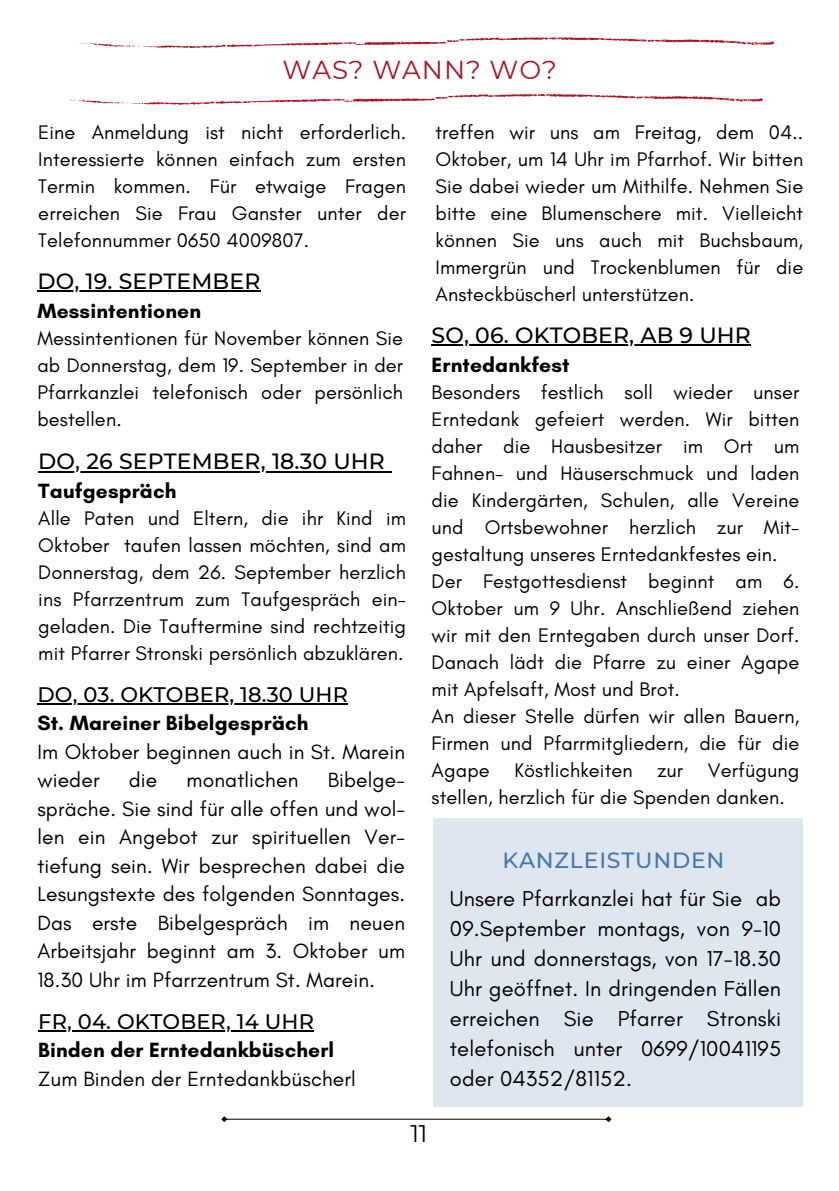
<style>
.page{position:relative;width:839px;height:1191px;background:#fff}
.page>*{position:absolute;margin:0;border:0;box-sizing:border-box;transform-origin:0 0}
.t1{font:26px "Montserrat";letter-spacing:.035em;color:#a71828}
.t2{font:24px "Montserrat";color:#000}
.t3{font:22px/30px "Glacial Indifference";letter-spacing:.005em;color:#000;text-align:justify}
.t4{font:500 22px "Montserrat";letter-spacing:.005em;color:#000}
.t5{font:500 22px "Montserrat";letter-spacing:.035em;color:#4578ab}
.t6{font:21px/28.4px "Glacial Indifference";letter-spacing:.005em;color:#000}
.t7{font:700 21px "Glacial Indifference";letter-spacing:.005em;color:#000}
.t8{font:500 21px "Montserrat";letter-spacing:.005em;color:#000}
.t9{font:20px/27px "Glacial Indifference";letter-spacing:.005em;color:#000;text-align:justify}
</style>
<div class="page">
<svg style="left:221px;top:1116px;width:390px;height:6px"></svg>
<svg style="left:70px;top:94px;width:692px;height:11px"></svg>
<svg style="left:82px;top:37px;width:691px;height:11px"></svg>
<div style="left:433px;top:818px;width:370px;height:289px;background:#dee7f0"></div>
<hr style="left:431px;top:345px;width:320px;height:1px;background:#000">
<hr style="left:38px;top:1030px;width:276px;height:2px;background:#000">
<hr style="left:37px;top:703px;width:311px;height:2px;background:#000">
<hr style="left:38px;top:471px;width:347px;height:1px;background:#000">
<hr style="left:37px;top:291px;width:223px;height:1px;background:#000">
<h1 class="t1" style="left:282px;top:53px;width:276px">WAS? WANN? WO?</h1>
<h2 class="t9" style="left:38px;top:118px;width:369px">Eine Anmeldung ist nicht erforderlich.<br>Interessierte können einfach zum ersten Termin kommen. Für etwaige Fragen erreichen Sie Frau Ganster unter der Telefonnummer 0650 4009807.</h2>
<p class="t4" style="left:37px;top:268px;width:224px">DO, 19. SEPTEMBER</p>
<p class="t7" style="left:37px;top:298px;width:165px">Messintentionen</p>
<p class="t9" style="left:37px;top:324px;width:367px">Messintentionen für November können Sie ab Donnerstag, dem 19. September in der Pfarrkanzlei telefonisch oder persönlich bestellen.</p>
<p class="t4" style="left:38px;top:448px;width:348px">DO, 26 SEPTEMBER, 18.30 UHR</p>
<p class="t7" style="left:38px;top:478px;width:140px">Taufgespräch</p>
<p class="t9" style="left:38px;top:504px;width:369px">Alle Paten und Eltern, die ihr Kind im Oktober taufen lassen möchten, sind am Donnerstag, dem 26. September herzlich ins Pfarrzentrum zum Taufgespräch ein&shy;geladen. Die Tauftermine sind rechtzeitig mit Pfarrer Stronski persönlich abzuklären.</p>
<p class="t8" style="left:37px;top:681px;width:312px">DO, 03. OKTOBER, 18.30 UHR</p>
<p class="t7" style="left:37px;top:710px;width:272px">St. Mareiner Bibelgespräch</p>
<p class="t6" style="left:37px;top:737px;width:369px">Im Oktober beginnen auch in St. Marein wieder</p>
<p class="t6" style="left:37px;top:766px;width:369px;text-align:justify;text-indent:290px">Bibelge&shy;spräche. Sie sind für alle offen und wol&shy;len ein Angebot zur spirituellen Ver&shy;tiefung sein. Wir besprechen dabei die Lesungstexte des folgenden Sonntages.<br>Das erste Bibelgespräch im neuen Arbeitsjahr beginnt am 3. Oktober um 18.30 Uhr im Pfarrzentrum St. Marein.</p>
<p class="t6" style="left:129px;top:766px;width:30px">die</p>
<p class="t6" style="left:186px;top:766px;width:113px">monatlichen</p>
<p class="t8" style="left:38px;top:1008px;width:277px">FR, 04. OKTOBER, 14 UHR</p>
<p class="t7" style="left:38px;top:1037px;width:297px">Binden der Erntedankbüscherl</p>
<p class="t6" style="left:38px;top:1064px;width:319px">Zum Binden der Erntedankbüscherl</p>
<p class="t9" style="left:435px;top:118px;width:369px">treffen wir uns am Freitag, dem 04..<br>Oktober, um 14 Uhr im Pfarrhof. Wir bitten Sie dabei wieder um Mithilfe. Nehmen Sie bitte eine Blumenschere mit. Vielleicht können Sie uns auch mit Buchsbaum, Immergrün und Trockenblumen für die Ansteckbüscherl unterstützen.</p>
<p class="t4" style="left:431px;top:322px;width:321px">SO, 06. OKTOBER, AB 9 UHR</p>
<p class="t7" style="left:431px;top:352px;width:139px">Erntedankfest</p>
<p class="t9" style="left:431px;top:378px;width:369px">Besonders festlich soll wieder unser Erntedank gefeiert werden. Wir bitten daher die Hausbesitzer im Ort um Fahnen- und Häuserschmuck und laden die Kindergärten, Schulen, alle Vereine und Ortsbewohner herzlich zur Mit&shy;gestaltung unseres Erntedankfestes ein.</p>
<p class="t9" style="left:431px;top:567px;width:369px">Der Festgottesdienst beginnt am 6.<br>Oktober um 9 Uhr. Anschließend ziehen wir mit den Erntegaben durch unser Dorf.<br>Danach lädt die Pfarre zu einer Agape mit Apfelsaft, Most und Brot.</p>
<p class="t9" style="left:431px;top:702px;width:369px">An dieser Stelle dürfen wir allen Bauern, Firmen und Pfarrmitgliedern, die für die Agape Köstlichkeiten zur Verfügung stellen, herzlich für die Spenden danken.</p>
<p class="t5" style="left:502px;top:846px;width:223px">KANZLEISTUNDEN</p>
<p class="t3" style="left:450px;top:883px;width:333px">Unsere Pfarrkanzlei hat für Sie ab 09.September montags, von 9-10<br>Uhr und donnerstags, von 17-18.30<br>Uhr geöffnet. In dringenden Fällen erreichen Sie Pfarrer Stronski telefonisch unter 0699/10041195 oder 04352/81152.</p>
<p class="t2" style="left:410px;top:1119px;width:19px">11</p>
</div>
